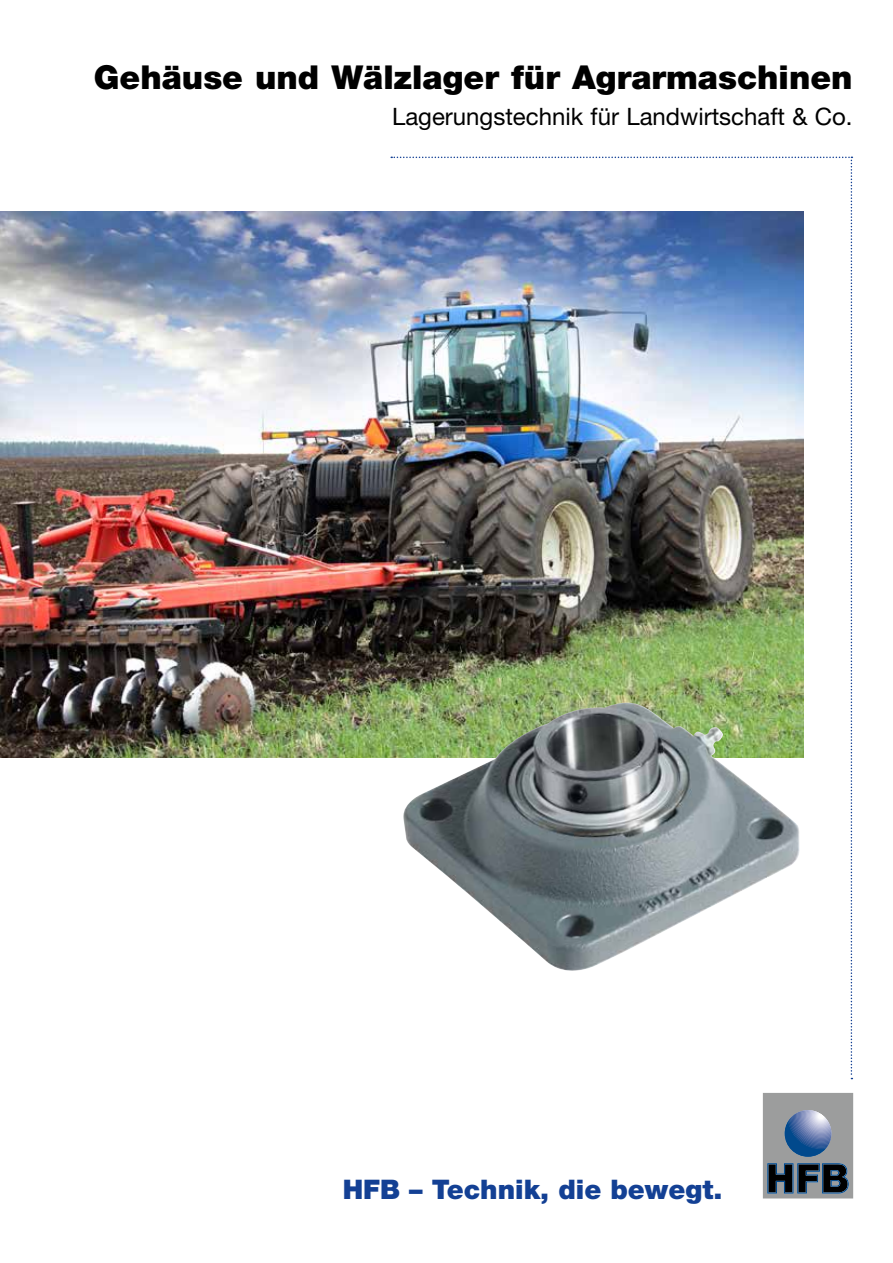
<style>
.page{position:relative;width:893px;height:1263px;background:#fff}
.page>*{position:absolute;margin:0;border:0;box-sizing:border-box;transform-origin:0 0}
.t1{font:900 33px "Helvetica Neue";color:#000}
.t2{font:900 27px "Helvetica Neue";color:#134094}
.t3{font:24px "Helvetica Neue";color:#000}
</style>
<div class="page">
<svg style="left:763px;top:1093px;width:90px;height:105px;background:#737e8a"></svg>
<img style="left:0;top:212px;width:391px;height:546px">
<img style="left:391px;top:157px;width:461px;height:922px">
<h1 class="t1" style="left:94px;top:58px;width:760px">Gehäuse und Wälzlager für Agrarmaschinen</h1>
<p class="t3" style="left:392px;top:102px;width:462px">Lagerungstechnik für Landwirtschaft &amp; Co.</p>
<p class="t2" style="left:343px;top:1173px;width:381px">HFB – Technik, die bewegt.</p>
</div>
